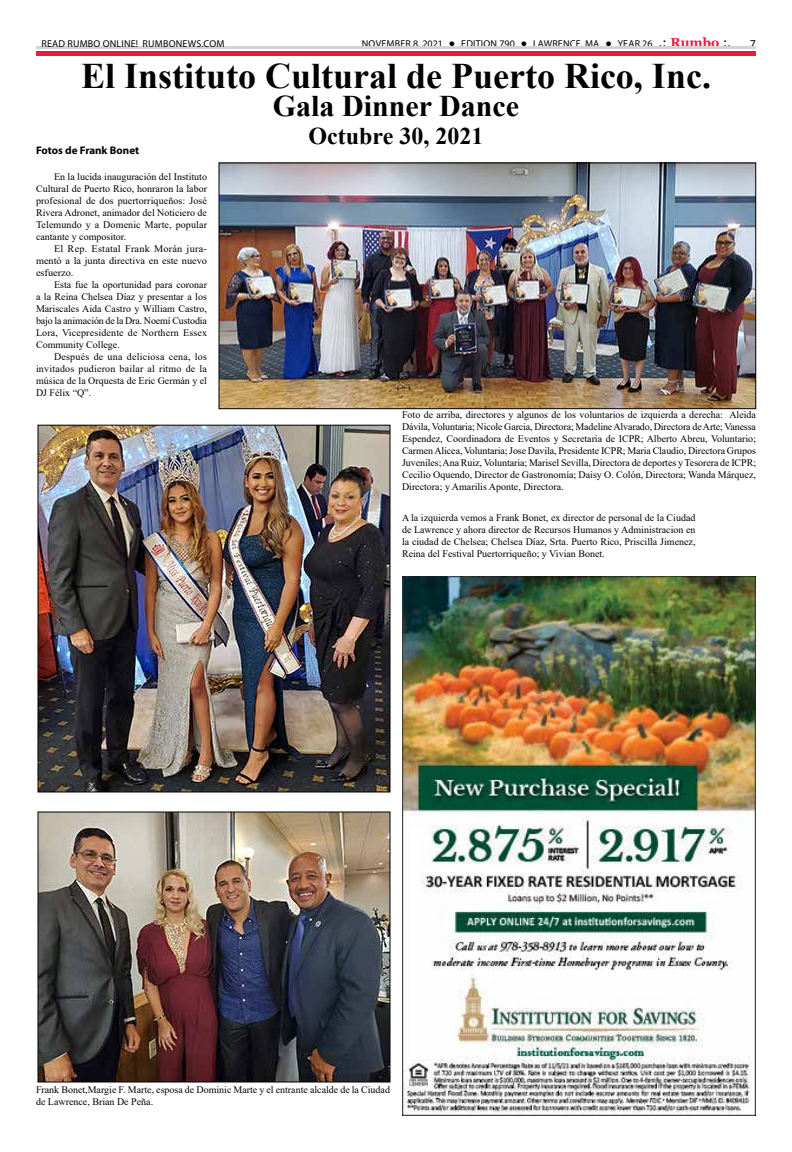
<style>
.page{position:relative;width:792px;height:1152px;background:#fff}
.page>*{position:absolute;margin:0;border:0;box-sizing:border-box;transform-origin:0 0}
.t1{font:700 36px "Times New Roman";color:#000}
.t2{font:700 30px "Times New Roman";color:#000}
.t3{font:700 24px "Times New Roman";color:#000}
.t4{font:12px "Myriad Pro";color:#000}
.t5{font:700 11px "Myriad Pro";color:#000}
.t6{font:10px/12px "Times New Roman";color:#000;text-align:justify}
.t7{font:10px "Myriad Pro";letter-spacing:.02em;color:#000}
.s1{font-family:"Tahoma";font-weight:700;color:#fff}
.s2{font-family:"Tahoma";font-size:12px}
.s3{font-family:"Georgia";font-weight:700;font-size:13px;color:#ed1a3b}
</style>
<div class="page">
<hr style="left:36px;top:52px;width:720px;height:4px;background:#ed1a3b">
<hr style="left:36px;top:46px;width:720px;height:3px;background:#d1d3d4">
<img style="left:40px;top:814px;width:348px;height:266px">
<div style="left:38px;top:812px;width:352px;height:270px;border:1px solid #000"></div>
<img style="left:40px;top:427px;width:348px;height:363px">
<div style="left:38px;top:425px;width:352px;height:367px;border:1px solid #000"></div>
<img style="left:221px;top:165px;width:533px;height:242px">
<div style="left:219px;top:163px;width:537px;height:246px;border:1px solid #000"></div>
<img style="left:402px;top:576px;width:354px;height:540px">
<p class="t7" style="left:41px;top:37px;width:185px">READ RUMBO ONLINE! RUMBONEWS.COM</p>
<p class="t7" style="left:362px;top:37px;width:371px">NOVEMBER 8, 2021 <span class="s1">•</span> EDITION 790 <span class="s1">•</span> LAWRENCE, MA <span class="s1">•</span> YEAR 26 <span class="s2">.:</span> <span class="s3">Rumbo</span> <span class="s2">:.</span></p>
<p class="t4" style="left:750px;top:37px;width:8px">7</p>
<h1 class="t1" style="left:81px;top:50px;width:632px">El Instituto Cultural de Puerto Rico, Inc.</h1>
<h2 class="t2" style="left:273px;top:85px;width:248px">Gala Dinner Dance</h2>
<h3 class="t3" style="left:309px;top:119px;width:176px">Octubre 30, 2021</h3>
<p class="t6" style="left:36px;top:170px;width:173px;text-indent:18px">En la lucida inauguración del Instituto Cultural de Puerto Rico, honraron la labor profesional de dos puertorriqueños: José Rivera Adronet, animador del Noticiero de Telemundo y a Domenic Marte, popular cantante y compositor.</p>
<p class="t6" style="left:36px;top:242px;width:173px;text-indent:18px">El Rep. Estatal Frank Morán jura&shy;mentó a la junta directiva en este nuevo esfuerzo.</p>
<p class="t6" style="left:36px;top:278px;width:173px;text-indent:18px">Esta fue la oportunidad para coronar a la Reina Chelsea Díaz y presentar a los Mariscales Aida Castro y William Castro, bajo la animación de la Dra. Noemí Custodia Lora, Vicepresidente de Northern Essex Community College.</p>
<p class="t6" style="left:36px;top:350px;width:173px;text-indent:18px">Después de una deliciosa cena, los invitados pudieron bailar al ritmo de la música de la Orquesta de Eric Germán y el DJ Félix “Q”.</p>
<p class="t5" style="left:36px;top:143px;width:105px">Fotos de Frank Bonet</p>
<p class="t6" style="left:402px;top:409px;width:356px">Foto de arriba, directores y algunos de los voluntarios de izquierda a derecha: Aleida Dávila, Voluntaria; Nicole Garcia, Directora; Madeline Alvarado, Directora de Arte; Vanessa Espendez, Coordinadora de Eventos y Secretaria de ICPR; Alberto Abreu, Voluntario; Carmen Alicea, Voluntaria; Jose Davila, Presidente ICPR; Maria Claudio, Directora Grupos Juveniles; Ana Ruiz, Voluntaria; Marisel Sevilla, Directora de deportes y Tesorera de ICPR; Cecilio Oquendo, Director de Gastronomía; Daisy O. Colón, Directora; Wanda Márquez, Directora; y Amarilis Aponte, Directora.</p>
<p class="t6" style="left:402px;top:512px;width:295px">A la izquierda vemos a Frank Bonet, ex director de personal de la Ciudad de Lawrence y ahora director de Recursos Humanos y Administracion en la ciudad de Chelsea; Chelsea Díaz, Srta. Puerto Rico, Priscilla Jimenez, Reina del Festival Puertorriqueño; y Vivian Bonet.</p>
<p class="t6" style="left:36px;top:1083px;width:356px">Frank Bonet,Margie F. Marte, esposa de Dominic Marte y el entrante alcalde de la Ciudad de Lawrence, Brian De Peña.</p>
</div>
